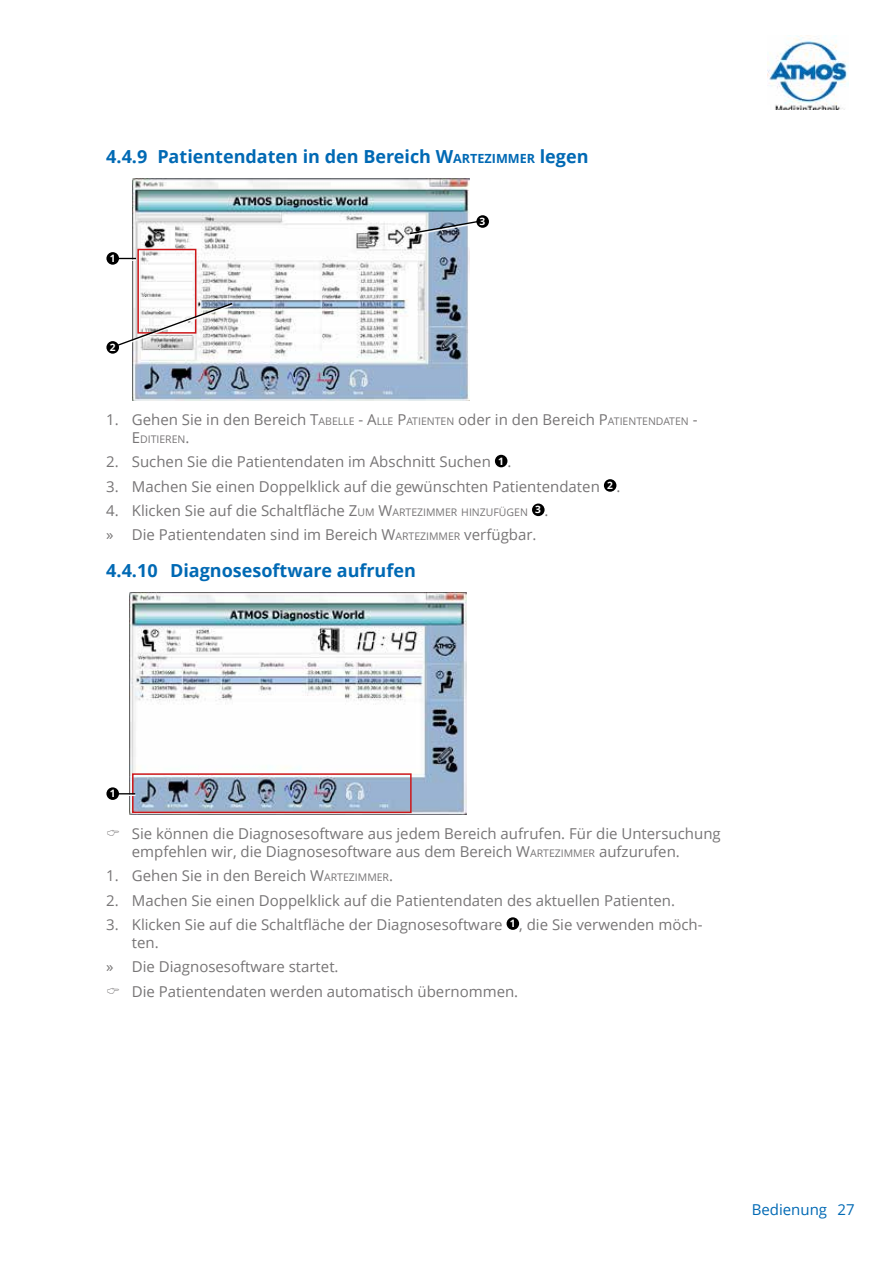
<style>
.page{position:relative;width:893px;height:1263px;background:#fff}
.page>*{position:absolute;margin:0;border:0;box-sizing:border-box;transform-origin:0 0}
.t1{font:700 18px "Open Sans";color:#0069b4}
.t2{font:15px/18px "Open Sans";color:#777576}
.t3{font:15px "Open Sans";color:#0069b4}
.t4{font:10.5px "Open Sans";color:#777576}
.t5{font:700 10.2px "Open Sans";color:#fff}
.s1{font-style:inherit}
.s2{font-size:12.6px}
.s3{font-size:10.5px}
.s4{font-size:15px}
</style>
<div class="page">
<img style="left:767px;top:35px;width:81px;height:75px">
<img style="left:132px;top:178px;width:337px;height:223px">
<svg style="left:119px;top:258px;width:17px;height:2px"></svg>
<div style="left:137px;top:249px;width:59px;height:85px;border:2px solid #cd1719"></div>
<svg style="left:115px;top:302px;width:119px;height:46px"></svg>
<div style="left:106px;top:252px;width:13px;height:13px;background:#000;border-radius:50%"></div>
<div style="left:106px;top:341px;width:13px;height:13px;background:#000;border-radius:50%"></div>
<svg style="left:408px;top:220px;width:68px;height:15px"></svg>
<div style="left:476px;top:215px;width:13px;height:13px;background:#000;border-radius:50%"></div>
<div style="left:495px;top:455px;width:12px;height:12px;background:#000;border-radius:50%"></div>
<div style="left:604px;top:479px;width:12px;height:13px;background:#000;border-radius:50%"></div>
<div style="left:532px;top:503px;width:13px;height:13px;background:#000;border-radius:50%"></div>
<img style="left:129px;top:593px;width:337px;height:221px">
<div style="left:132px;top:773px;width:280px;height:40px;border:2px solid #cd1719"></div>
<hr style="left:115px;top:794px;width:20px;height:2px;background:#fff">
<svg style="left:119px;top:793px;width:16px;height:1px"></svg>
<div style="left:106px;top:787px;width:13px;height:13px;background:#000;border-radius:50%"></div>
<div style="left:507px;top:917px;width:12px;height:13px;background:#000;border-radius:50%"></div>
<p class="t1" style="left:106px;top:143px;width:484px">4.4.9 Patientendaten in den Bereich <span class="s1">W</span><span class="s2">ARTEZIMMER</span> legen</p>
<p class="t5" style="left:110px;top:251px;width:7px">1</p>
<p class="t5" style="left:110px;top:340px;width:7px">2</p>
<p class="t5" style="left:480px;top:214px;width:7px">3</p>
<p class="t2" style="left:106px;top:410px;width:593px">1. Gehen Sie in den Bereich <span class="s1">T</span><span class="s3">ABELLE</span> <span class="s1">- A</span><span class="s3">LLE</span> <span class="s1">P</span><span class="s3">ATIENTEN</span> oder in den Bereich <span class="s1">P</span><span class="s3">ATIENTENDATEN</span> <span class="s1">-</span></p>
<p class="t4" style="left:132px;top:432px;width:59px"><span class="s4">E</span>DITIEREN<span class="s4">.</span></p>
<p class="t2" style="left:106px;top:452px;width:407px">2. Suchen Sie die Patientendaten im Abschnitt Suchen <sup>1</sup> .</p>
<p class="t2" style="left:106px;top:477px;width:516px">3. Machen Sie einen Doppelklick auf die gewünschten Patientendaten <sup>2</sup> .</p>
<p class="t2" style="left:106px;top:498px;width:444px;line-height:24.5px">4. Klicken Sie auf die Schaltfläche <span class="s1">Z</span><span class="s3">UM</span> <span class="s1">W</span><span class="s3">ARTEZIMMER HINZUFÜGEN</span> <sup>3</sup> . » Die Patientendaten sind im Bereich <span class="s1">W</span><span class="s3">ARTEZIMMER</span> verfügbar.</p>
<p class="t1" style="left:106px;top:558px;width:311px">4.4.10 Diagnosesoftware aufrufen</p>
<p class="t5" style="left:110px;top:786px;width:7px">1</p>
<p class="t2" style="left:132px;top:824px;width:590px">Sie können die Diagnosesoftware aus jedem Bereich aufrufen. Für die Untersuchung empfehlen wir, die Diagnosesoftware aus dem Bereich <span class="s1">W</span><span class="s3">ARTEZIMMER</span> aufzurufen.</p>
<p class="t2" style="left:106px;top:866px;width:288px">1. Gehen Sie in den Bereich <span class="s1">W</span><span class="s3">ARTEZIMMER</span>.</p>
<p class="t2" style="left:106px;top:891px;width:570px">2. Machen Sie einen Doppelklick auf die Patientendaten des aktuellen Patienten.</p>
<p class="t2" style="left:132px;top:915px;width:572px;text-indent:-26px">3. Klicken Sie auf die Schaltfläche der Diagnosesoftware <sup>1</sup> , die Sie verwenden möch&shy;ten.</p>
<p class="t2" style="left:132px;top:954px;width:388px;line-height:24.3px;text-indent:-26px">» Die Diagnosesoftware startet.<br>Die Patientendaten werden automatisch übernommen.</p>
<p class="t3" style="left:752px;top:1200px;width:105px">Bedienung 27</p>
</div>
